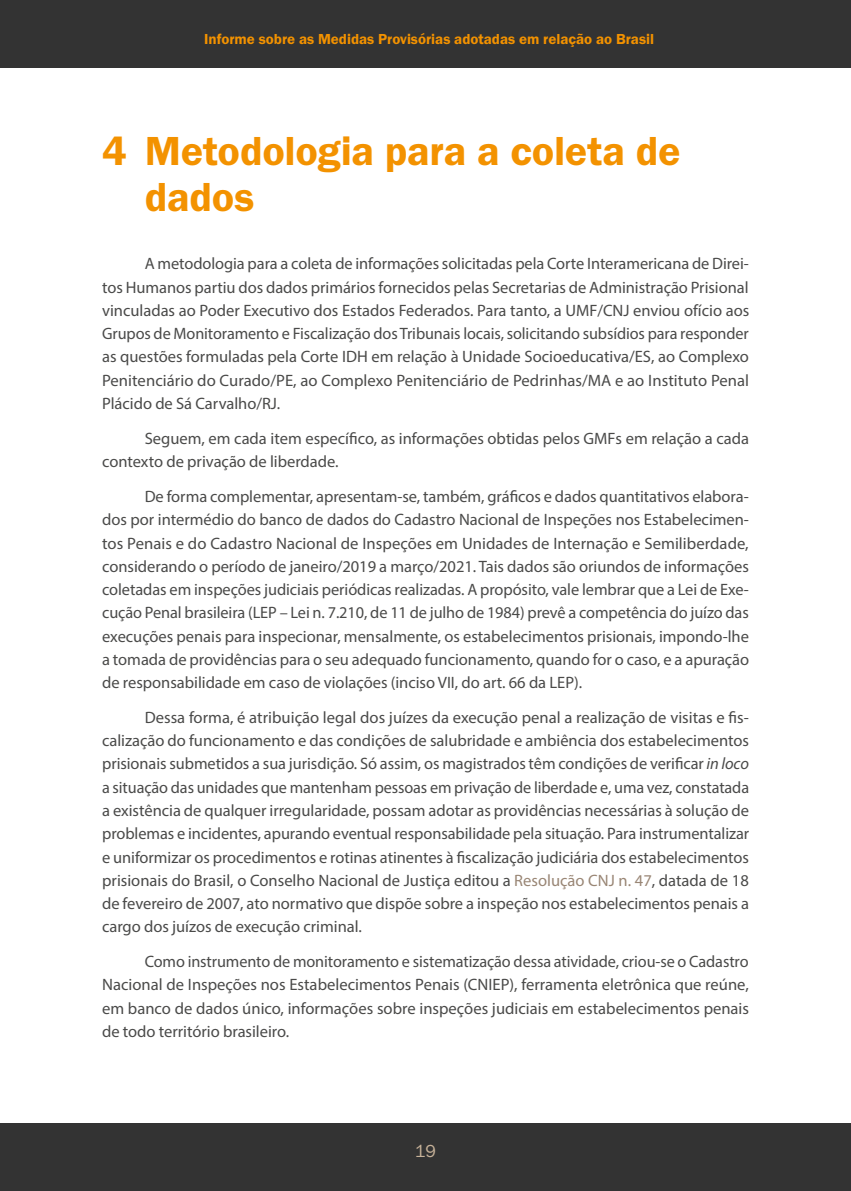
<style>
.page{position:relative;width:851px;height:1191px;background:#fff}
.page>*{position:absolute;margin:0;border:0;box-sizing:border-box;transform-origin:0 0}
.t1{font:42px/46.5px "Franklin Gothic URW Dem";letter-spacing:-.005em;color:#f39200}
.t2{font:18px "Franklin Gothic URW Boo";color:#c7b299}
.Texto{font:16.5px/23.2px "Myriad Pro";color:#4a4a49;text-align:justify}
.t3{font:15px "Franklin Gothic URW Dem";color:#f39200}
.s1{font-style:italic}
.s2{color:#998675}
</style>
<div class="page">
<div style="left:0;top:0;width:850px;height:68px;background:#333"></div>
<div style="left:0;top:1123px;width:850px;height:68px;background:#333"></div>
<p class="t3" style="left:204px;top:30px;width:451px">Informe sobre as Medidas Provisórias adotadas em relação ao Brasil</p>
<p class="t1" style="left:145px;top:127px;width:537px;text-indent:-43px">4 Metodologia para a coleta de dados</p>
<p class="Texto" style="left:102px;top:252px;width:648px;text-indent:43px">A metodologia para a coleta de informações solicitadas pela Corte Interamericana de Direi&shy;tos Humanos partiu dos dados primários fornecidos pelas Secretarias de Administração Prisional vinculadas ao Poder Executivo dos Estados Federados. Para tanto, a UMF/CNJ enviou ofício aos Grupos de Monitoramento e Fiscalização dos Tribunais locais, solicitando subsídios para responder as questões formuladas pela Corte IDH em relação à Unidade Socioeducativa/ES, ao Complexo Penitenciário do Curado/PE, ao Complexo Penitenciário de Pedrinhas/MA e ao Instituto Penal Plácido de Sá Carvalho/RJ.</p>
<p class="Texto" style="left:102px;top:426px;width:648px;text-indent:43px">Seguem, em cada item específico, as informações obtidas pelos GMFs em relação a cada contexto de privação de liberdade.</p>
<p class="Texto" style="left:102px;top:484px;width:648px;text-indent:43px">De forma complementar, apresentam-se, também, gráficos e dados quantitativos elabora&shy;dos por intermédio do banco de dados do Cadastro Nacional de Inspeções nos Estabelecimen&shy;tos Penais e do Cadastro Nacional de Inspeções em Unidades de Internação e Semiliberdade, considerando o período de janeiro/2019 a março/2021. Tais dados são oriundos de informações coletadas em inspeções judiciais periódicas realizadas. A propósito, vale lembrar que a Lei de Exe&shy;cução Penal brasileira (LEP – Lei n. 7.210, de 11 de julho de 1984) prevê a competência do juízo das execuções penais para inspecionar, mensalmente, os estabelecimentos prisionais, impondo-lhe a tomada de providências para o seu adequado funcionamento, quando for o caso, e a apuração de responsabilidade em caso de violações (inciso VII, do art. 66 da LEP).</p>
<p class="Texto" style="left:102px;top:705px;width:648px;text-indent:43px">Dessa forma, é atribuição legal dos juízes da execução penal a realização de visitas e fis&shy;calização do funcionamento e das condições de salubridade e ambiência dos estabelecimentos prisionais submetidos a sua jurisdição. Só assim, os magistrados têm condições de verificar <span class="s1">in loco </span>a situação das unidades que mantenham pessoas em privação de liberdade e, uma vez, constatada a existência de qualquer irregularidade, possam adotar as providências necessárias à solução de problemas e incidentes, apurando eventual responsabilidade pela situação. Para instrumentalizar e uniformizar os procedimentos e rotinas atinentes à fiscalização judiciária dos estabelecimentos prisionais do Brasil, o Conselho Nacional de Justiça editou a <span class="s2">Resolução CNJ n. 47</span>, datada de 18 de fevereiro de 2007, ato normativo que dispõe sobre a inspeção nos estabelecimentos penais a cargo dos juízos de execução criminal.</p>
<p class="Texto" style="left:102px;top:949px;width:648px;text-indent:43px">Como instrumento de monitoramento e sistematização dessa atividade, criou-se o Cadastro Nacional de Inspeções nos Estabelecimentos Penais (CNIEP), ferramenta eletrônica que reúne, em banco de dados único, informações sobre inspeções judiciais em estabelecimentos penais de todo território brasileiro.</p>
<p class="t2" style="left:415px;top:1139px;width:23px">19</p>
</div>
